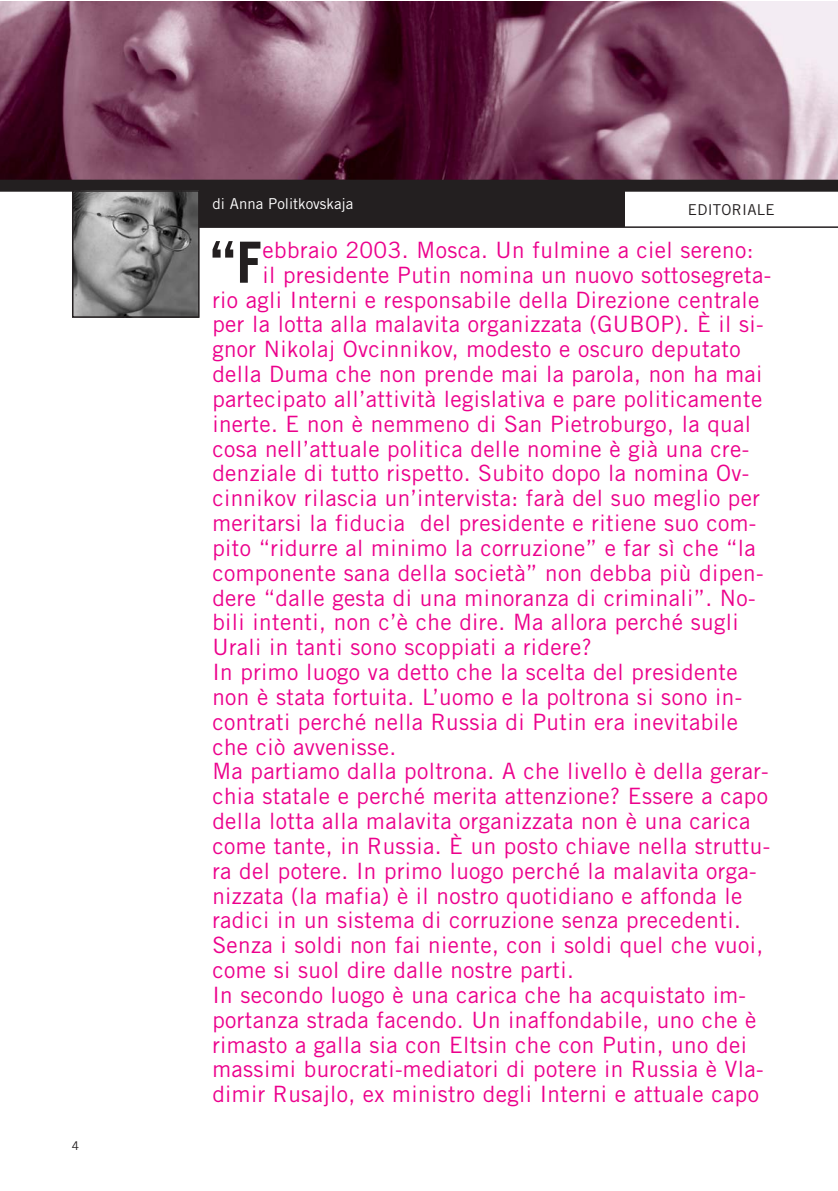
<style>
.page{position:relative;width:838px;height:1191px;background:#fff}
.page>*{position:absolute;margin:0;border:0;box-sizing:border-box;transform-origin:0 0}
.t1{font:700 56.85px "Trade Gothic";color:#231f20}
.t2{font:22.5px "Trade Gothic";letter-spacing:.02em;color:#ec008c}
.t3{font:15px "Trade Gothic";color:#fff}
.t4{font:15px "Trade Gothic";letter-spacing:.02em;color:#231f20}
.t5{font:12px "Trade Gothic";color:#231f20}
</style>
<div class="page">
<img style="left:0;top:1px;width:837px;height:179px">
<div style="left:166px;top:182px;width:458px;height:45px;background:#231f20"></div>
<hr style="left:136px;top:226px;width:701px;height:2px;background:#231f20">
<div style="left:0;top:180px;width:837px;height:12px;background:#231f20"></div>
<img style="left:75px;top:193px;width:122px;height:122px">
<div style="left:72px;top:190px;width:128px;height:128px;border:2px solid #231f20"></div>
<p class="t5" style="left:72px;top:1141px;width:9px">4</p>
<p class="t3" style="left:212px;top:198px;width:142px">di Anna Politkovskaja</p>
<p class="t4" style="left:688px;top:204px;width:88px">EDITORIALE</p>
<h1 class="t1" style="left:210px;top:242px;width:53px">“F</h1>
<p class="t2" style="left:263px;top:242px;width:492px">ebbraio 2003. Mosca. Un fulmine a ciel sereno:</p>
<p class="t2" style="left:263px;top:266px;width:510px">il presidente Putin nomina un nuovo sottosegreta-</p>
<p class="t2" style="left:212px;top:291px;width:548px">rio agli Interni e responsabile della Direzione centrale</p>
<p class="t2" style="left:212px;top:316px;width:553px">per la lotta alla malavita organizzata (GUBOP). È il si-</p>
<p class="t2" style="left:212px;top:341px;width:530px">gnor Nikolaj Ovcinnikov, modesto e oscuro deputato</p>
<p class="t2" style="left:212px;top:366px;width:551px">della Duma che non prende mai la parola, non ha mai</p>
<p class="t2" style="left:212px;top:391px;width:551px">partecipato all’attività legislativa e pare politicamente</p>
<p class="t2" style="left:212px;top:415px;width:540px">inerte. E non è nemmeno di San Pietroburgo, la qual</p>
<p class="t2" style="left:212px;top:440px;width:538px">cosa nell’attuale politica delle nomine è già una cre-</p>
<p class="t2" style="left:212px;top:465px;width:538px">denziale di tutto rispetto. Subito dopo la nomina Ov-</p>
<p class="t2" style="left:212px;top:490px;width:549px">cinnikov rilascia un’intervista: farà del suo meglio per</p>
<p class="t2" style="left:212px;top:515px;width:545px">meritarsi la fiducia del presidente e ritiene suo com-</p>
<p class="t2" style="left:212px;top:539px;width:545px">pito “ridurre al minimo la corruzione” e far sì che “la</p>
<p class="t2" style="left:212px;top:564px;width:553px">componente sana della società” non debba più dipen-</p>
<p class="t2" style="left:212px;top:589px;width:545px">dere “dalle gesta di una minoranza di criminali”. No-</p>
<p class="t2" style="left:212px;top:614px;width:528px">bili intenti, non c’è che dire. Ma allora perché sugli</p>
<p class="t2" style="left:212px;top:639px;width:381px">Urali in tanti sono scoppiati a ridere?</p>
<p class="t2" style="left:212px;top:664px;width:527px">In primo luogo va detto che la scelta del presidente</p>
<p class="t2" style="left:212px;top:688px;width:531px">non è stata fortuita. L’uomo e la poltrona si sono in-</p>
<p class="t2" style="left:212px;top:713px;width:527px">contrati perché nella Russia di Putin era inevitabile</p>
<p class="t2" style="left:212px;top:738px;width:185px">che ciò avvenisse.</p>
<p class="t2" style="left:212px;top:763px;width:558px">Ma partiamo dalla poltrona. A che livello è della gerar-</p>
<p class="t2" style="left:212px;top:788px;width:557px">chia statale e perché merita attenzione? Essere a capo</p>
<p class="t2" style="left:212px;top:813px;width:539px">della lotta alla malavita organizzata non è una carica</p>
<p class="t2" style="left:212px;top:837px;width:559px">come tante, in Russia. È un posto chiave nella struttu-</p>
<p class="t2" style="left:212px;top:862px;width:546px">ra del potere. In primo luogo perché la malavita orga-</p>
<p class="t2" style="left:212px;top:887px;width:531px">nizzata (la mafia) è il nostro quotidiano e affonda le</p>
<p class="t2" style="left:212px;top:912px;width:530px">radici in un sistema di corruzione senza precedenti.</p>
<p class="t2" style="left:212px;top:937px;width:552px">Senza i soldi non fai niente, con i soldi quel che vuoi,</p>
<p class="t2" style="left:212px;top:961px;width:363px">come si suol dire dalle nostre parti.</p>
<p class="t2" style="left:212px;top:986px;width:535px">In secondo luogo è una carica che ha acquistato im-</p>
<p class="t2" style="left:212px;top:1011px;width:545px">portanza strada facendo. Un inaffondabile, uno che è</p>
<p class="t2" style="left:212px;top:1036px;width:536px">rimasto a galla sia con Eltsin che con Putin, uno dei</p>
<p class="t2" style="left:212px;top:1061px;width:552px">massimi burocrati-mediatori di potere in Russia è Vla-</p>
<p class="t2" style="left:212px;top:1086px;width:548px">dimir Rusajlo, ex ministro degli Interni e attuale capo</p>
</div>
